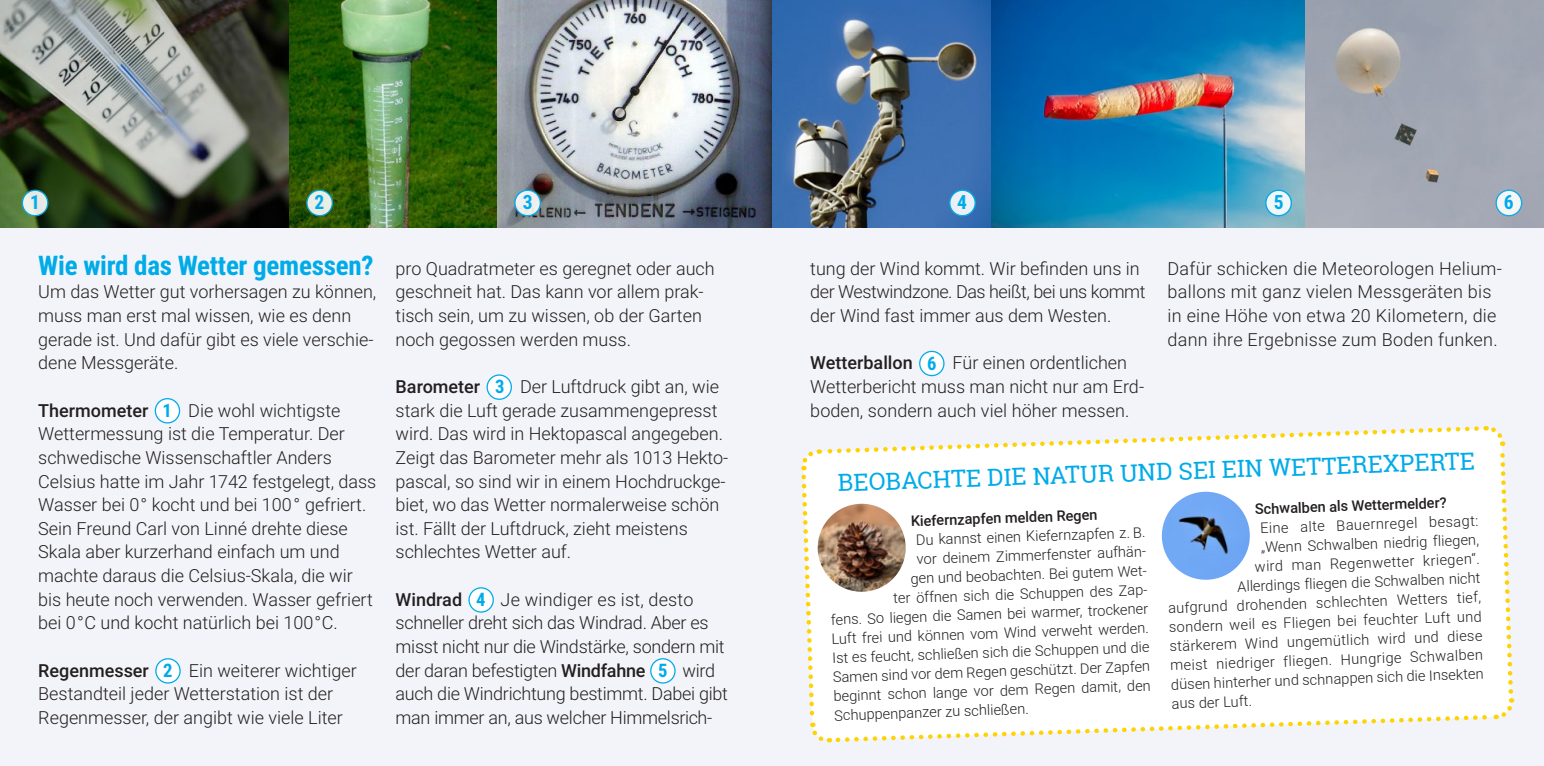
<style>
.page{position:relative;width:1544px;height:766px;background:#fff}
.page>*{position:absolute;margin:0;border:0;box-sizing:border-box;transform-origin:0 0}
.t1{font:700 27px "Roboto Condensed";letter-spacing:-.01em;color:#00abe9}
.t2{font:23.62px "Roboto Slab";color:#00abe9}
.t3{font:700 19.57px "Roboto Condensed";color:#00abe9}
.t4{font:300 18px/23.6px "Roboto";color:#231f20}
.t5{font:300 14.62px "Roboto";color:#231f20}
.t6{font:500 14.62px "Roboto";color:#231f20}
.s1{font-weight:500}
.s2{font-family:"Roboto Condensed";font-weight:700;font-size:18.68px;color:#00abe9}
</style>
<div class="page">
<div style="left:0;top:0;width:1543px;height:765px;background:#f3f4f9"></div>
<svg style="left:801px;top:426px;width:714px;height:317px"></svg>
<img style="left:0;top:0;width:1543px;height:227px">
<img style="left:817px;top:503px;width:89px;height:89px">
<img style="left:1161px;top:491px;width:89px;height:89px">
<div style="left:155px;top:398px;width:24px;height:25px;background:#fff;border-radius:50%"></div>
<div style="left:155px;top:398px;width:25px;height:25px;border:1px solid #00abe9;border-radius:50%"></div>
<div style="left:156px;top:658px;width:24px;height:24px;background:#fff;border-radius:50%"></div>
<div style="left:155px;top:658px;width:26px;height:25px;border:1px solid #00abe9;border-radius:50%"></div>
<div style="left:487px;top:375px;width:24px;height:24px;background:#fff;border-radius:50%"></div>
<div style="left:486px;top:374px;width:26px;height:26px;border:1px solid #00abe9;border-radius:50%"></div>
<div style="left:469px;top:587px;width:24px;height:25px;background:#fff;border-radius:50%"></div>
<div style="left:468px;top:587px;width:26px;height:25px;border:1px solid #00abe9;border-radius:50%"></div>
<div style="left:651px;top:658px;width:24px;height:24px;background:#fff;border-radius:50%"></div>
<div style="left:650px;top:658px;width:25px;height:25px;border:1px solid #00abe9;border-radius:50%"></div>
<div style="left:919px;top:351px;width:25px;height:24px;background:#fff;border-radius:50%"></div>
<div style="left:919px;top:350px;width:25px;height:26px;border:1px solid #00abe9;border-radius:50%"></div>
<svg style="left:22px;top:190px;width:26px;height:26px"></svg>
<div style="left:22px;top:189px;width:26px;height:27px;border:1px solid #00abe9;border-radius:50%"></div>
<svg style="left:307px;top:190px;width:25px;height:26px"></svg>
<div style="left:306px;top:189px;width:27px;height:27px;border:1px solid #00abe9;border-radius:50%"></div>
<svg style="left:515px;top:190px;width:25px;height:26px"></svg>
<div style="left:514px;top:189px;width:27px;height:27px;border:1px solid #00abe9;border-radius:50%"></div>
<svg style="left:949px;top:190px;width:26px;height:26px"></svg>
<div style="left:949px;top:189px;width:27px;height:27px;border:1px solid #00abe9;border-radius:50%"></div>
<svg style="left:1265px;top:190px;width:26px;height:26px"></svg>
<div style="left:1265px;top:189px;width:27px;height:27px;border:1px solid #00abe9;border-radius:50%"></div>
<svg style="left:1496px;top:190px;width:25px;height:26px"></svg>
<div style="left:1495px;top:189px;width:27px;height:27px;border:1px solid #00abe9;border-radius:50%"></div>
<p class="t3" style="left:30px;top:189px;width:11px">1</p>
<p class="t3" style="left:314px;top:189px;width:11px">2</p>
<p class="t3" style="left:523px;top:189px;width:11px">3</p>
<p class="t3" style="left:957px;top:189px;width:11px">4</p>
<p class="t3" style="left:1273px;top:189px;width:11px">5</p>
<p class="t3" style="left:1503px;top:189px;width:11px">6</p>
<h1 class="t1" style="left:38px;top:246px;width:337px">Wie wird das Wetter gemessen?</h1>
<p class="t4" style="left:38px;top:279px;width:340px">Um das Wetter gut vorhersagen zu können, muss man erst mal wissen, wie es denn gerade ist. Und dafür gibt es viele verschie&shy;dene Messgeräte.</p>
<p class="t4" style="left:38px;top:397px;width:340px"><span class="s1">Thermometer</span> <span class="s2">1</span> Die wohl wichtigste Wettermessung ist die Temperatur. Der schwedische Wissenschaftler Anders Celsius hatte im Jahr 1742 festgelegt, dass Wasser bei 0 ° kocht und bei 100 ° gefriert.<br>Sein Freund Carl von Linné drehte diese Skala aber kurzerhand einfach um und machte daraus die Celsius-Skala, die wir bis heute noch verwenden. Wasser gefriert bei 0 °C und kocht natürlich bei 100 °C.</p>
<p class="t4" style="left:38px;top:657px;width:320px"><span class="s1">Regenmesser</span> <span class="s2">2</span> Ein weiterer wichtiger<br>Bestandteil jeder Wetterstation ist der<br>Regenmesser, der angibt wie viele Liter</p>
<p class="t4" style="left:395px;top:256px;width:321px">pro Quadratmeter es geregnet oder auch geschneit hat. Das kann vor allem prak&shy;tisch sein, um zu wissen, ob der Garten noch gegossen werden muss.</p>
<p class="t4" style="left:395px;top:374px;width:334px"><span class="s1">Barometer</span> <span class="s2">3</span> Der Luftdruck gibt an, wie stark die Luft gerade zusammengepresst wird. Das wird in Hektopascal angegeben.<br>Zeigt das Barometer mehr als 1013 Hekto&shy;pascal, so sind wir in einem Hochdruckge&shy;biet, wo das Wetter normalerweise schön ist. Fällt der Luftdruck, zieht meistens schlechtes Wetter auf.</p>
<p class="t4" style="left:395px;top:586px;width:334px"><span class="s1">Windrad</span> <span class="s2">4</span> Je windiger es ist, desto schneller dreht sich das Windrad. Aber es misst nicht nur die Windstärke, sondern mit der daran befestigten <span class="s1">Windfahne</span> <span class="s2">5</span> wird auch die Windrichtung bestimmt. Dabei gibt man immer an, aus welcher Himmelsrich-</p>
<p class="t4" style="left:810px;top:256px;width:337px">tung der Wind kommt. Wir befinden uns in der Westwindzone. Das heißt, bei uns kommt der Wind fast immer aus dem Westen.</p>
<p class="t4" style="left:810px;top:350px;width:335px"><span class="s1">Wetterballon</span> <span class="s2">6</span> Für einen ordentlichen<br>Wetterbericht muss man nicht nur am Erd&shy;boden, sondern auch viel höher messen.</p>
<p class="t4" style="left:1167px;top:256px;width:336px">Dafür schicken die Meteorologen Helium&shy;ballons mit ganz vielen Messgeräten bis in eine Höhe von etwa 20 Kilometern, die dann ihre Ergebnisse zum Boden funken.</p>
<h2 class="t2" style="left:837px;top:466px;width:639px;rotate:-2deg">BEOBACHTE DIE NATUR UND SEI EIN WETTEREXPERTE</h2>
<p class="t6" style="left:910px;top:510px;width:188px;rotate:-2deg">Kiefernzapfen melden Regen</p>
<p class="t5" style="left:915px;top:529px;width:231px;rotate:-2deg">Du kannst einen Kiefernzapfen z. B.</p>
<p class="t5" style="left:916px;top:548px;width:234px;rotate:-2deg">vor deinem Zimmerfenster aufhän-</p>
<p class="t5" style="left:910px;top:568px;width:241px;rotate:-2deg">gen und beobachten. Bei gutem Wet-</p>
<p class="t5" style="left:893px;top:588px;width:259px;rotate:-2deg">ter öffnen sich die Schuppen des Zap-</p>
<p class="t5" style="left:830px;top:609px;width:319px;rotate:-2deg">fens. So liegen die Samen bei warmer, trockener</p>
<p class="t5" style="left:831px;top:628px;width:319px;rotate:-2deg">Luft frei und können vom Wind verweht werden.</p>
<p class="t5" style="left:832px;top:647px;width:319px;rotate:-2deg">Ist es feucht, schließen sich die Schuppen und die</p>
<p class="t5" style="left:832px;top:666px;width:319px;rotate:-2deg">Samen sind vor dem Regen geschützt. Der Zapfen</p>
<p class="t5" style="left:833px;top:685px;width:319px;rotate:-2deg">beginnt schon lange vor dem Regen damit, den</p>
<p class="t5" style="left:834px;top:704px;width:196px;rotate:-2deg">Schuppenpanzer zu schließen.</p>
<p class="t6" style="left:1254px;top:498px;width:193px;rotate:-2deg">Schwalben als Wettermelder?</p>
<p class="t5" style="left:1259px;top:517px;width:220px;rotate:-2deg">Eine alte Bauernregel besagt:</p>
<p class="t5" style="left:1260px;top:536px;width:220px;rotate:-2deg">„Wenn Schwalben niedrig fliegen,</p>
<p class="t5" style="left:1254px;top:556px;width:227px;rotate:-2deg">wird man Regenwetter kriegen“.</p>
<p class="t5" style="left:1237px;top:576px;width:244px;rotate:-2deg">Allerdings fliegen die Schwalben nicht</p>
<p class="t5" style="left:1168px;top:597px;width:314px;rotate:-2deg">aufgrund drohenden schlechten Wetters tief,</p>
<p class="t5" style="left:1168px;top:616px;width:314px;rotate:-2deg">sondern weil es Fliegen bei feuchter Luft und</p>
<p class="t5" style="left:1169px;top:635px;width:314px;rotate:-2deg">stärkerem Wind ungemütlich wird und diese</p>
<p class="t5" style="left:1170px;top:654px;width:314px;rotate:-2deg">meist niedriger fliegen. Hungrige Schwalben</p>
<p class="t5" style="left:1170px;top:674px;width:314px;rotate:-2deg">düsen hinterher und schnappen sich die Insekten</p>
<p class="t5" style="left:1171px;top:693px;width:82px;rotate:-2deg">aus der Luft.</p>
</div>
